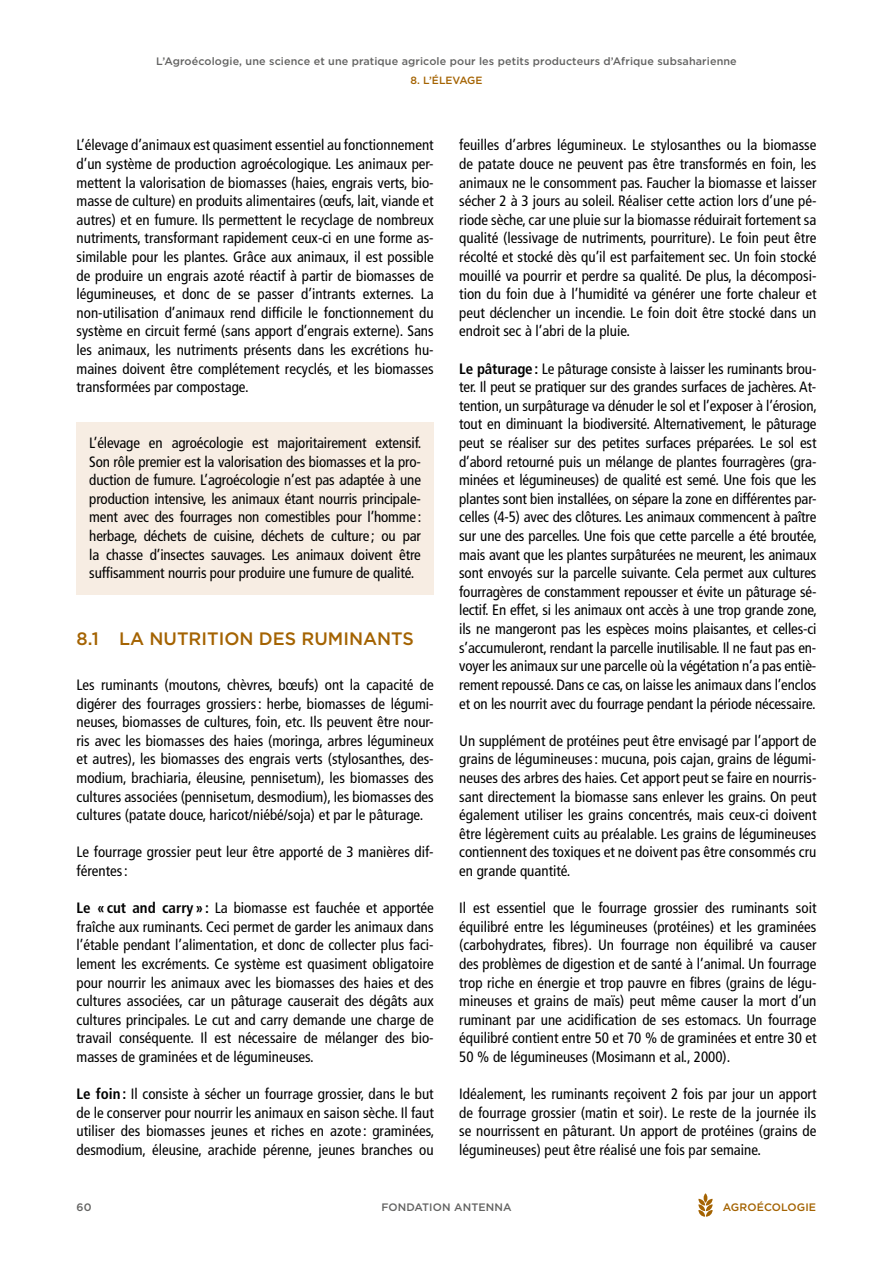
<style>
.page{position:relative;width:893px;height:1263px;background:#fff}
.page>*{position:absolute;margin:0;border:0;box-sizing:border-box;transform-origin:0 0}
.t1{font:500 18px "Gotham";color:#a46302}
.t2{font:condensed 15px/18.6px "Frutiger LT Pro";color:#000;text-align:justify}
.t3{font:500 10.8px "Gotham";letter-spacing:.01em;color:#636362}
.t4{font:500 10.8px "Gotham";letter-spacing:.01em;color:#a46302}
.t5{font:500 10.5px "Gotham";color:#a46302}
.s1{font-weight:700}
</style>
<div class="page">
<svg style="left:698px;top:1193px;width:15px;height:24px"></svg>
<div style="left:77px;top:422px;width:357px;height:173px;background:#f7ede3"></div>
<p class="t3" style="left:156px;top:54px;width:582px">L’Agroécologie, une science et une pratique agricole pour les petits producteurs d’Afrique subsaharienne</p>
<p class="t5" style="left:410px;top:74px;width:30px">8. L’élevage</p>
<p class="t2" style="left:77px;top:136px;width:359px">L’élevage d’animaux est quasiment essentiel au fonctionnement d’un système de production agroécologique. Les animaux per&shy;mettent la valorisation de biomasses (haies, engrais verts, bio&shy;masse de culture) en produits alimentaires (œufs, lait, viande et autres) et en fumure. Ils permettent le recyclage de nombreux nutriments, transformant rapidement ceux-ci en une forme as&shy;similable pour les plantes. Grâce aux animaux, il est possible de produire un engrais azoté réactif à partir de biomasses de légumineuses, et donc de se passer d’intrants externes. La non-utilisation d’animaux rend difficile le fonctionnement du système en circuit fermé (sans apport d’engrais externe). Sans les animaux, les nutriments présents dans les excrétions hu&shy;maines doivent être complétement recyclés, et les biomasses transformées par compostage.</p>
<p class="t2" style="left:89px;top:434px;width:334px">L’élevage en agroécologie est majoritairement extensif.<br>Son rôle premier est la valorisation des biomasses et la pro&shy;duction de fumure. L’agroécologie n’est pas adaptée à une production intensive, les animaux étant nourris principale&shy;ment avec des fourrages non comestibles pour l’homme: herbage, déchets de cuisine, déchets de culture; ou par la chasse d’insectes sauvages. Les animaux doivent être suffisamment nourris pour produire une fumure de qualité.</p>
<p class="t1" style="left:77px;top:627px;width:339px">8.1 LA NUTRITION DES RUMINANTS</p>
<p class="t2" style="left:77px;top:675px;width:359px">Les ruminants (moutons, chèvres, bœufs) ont la capacité de digérer des fourrages grossiers: herbe, biomasses de légumi&shy;neuses, biomasses de cultures, foin, etc. Ils peuvent être nour&shy;ris avec les biomasses des haies (moringa, arbres légumineux et autres), les biomasses des engrais verts (stylosanthes, des&shy;modium, brachiaria, éleusine, pennisetum), les biomasses des cultures associées (pennisetum, desmodium), les biomasses des cultures (patate douce, haricot/niébé/soja) et par le pâturage.</p>
<p class="t2" style="left:77px;top:843px;width:359px">Le fourrage grossier peut leur être apporté de 3 manières dif&shy;férentes:</p>
<p class="t2" style="left:77px;top:899px;width:359px"><span class="s1">Le «cut and carry»:</span> La biomasse est fauchée et apportée fraîche aux ruminants. Ceci permet de garder les animaux dans l’étable pendant l’alimentation, et donc de collecter plus faci&shy;lement les excréments. Ce système est quasiment obligatoire pour nourrir les animaux avec les biomasses des haies et des cultures associées, car un pâturage causerait des dégâts aux cultures principales. Le cut and carry demande une charge de travail conséquente. Il est nécessaire de mélanger des bio&shy;masses de graminées et de légumineuses.</p>
<p class="t2" style="left:77px;top:1085px;width:359px"><span class="s1">Le foin:</span> Il consiste à sécher un fourrage grossier, dans le but de le conserver pour nourrir les animaux en saison sèche. Il faut utiliser des biomasses jeunes et riches en azote : graminées, desmodium, éleusine, arachide pérenne, jeunes branches ou</p>
<p class="t2" style="left:459px;top:136px;width:359px">feuilles d’arbres légumineux. Le stylosanthes ou la biomasse de patate douce ne peuvent pas être transformés en foin, les animaux ne le consomment pas. Faucher la biomasse et laisser sécher 2 à 3 jours au soleil. Réaliser cette action lors d’une pé&shy;riode sèche, car une pluie sur la biomasse réduirait fortement sa qualité (lessivage de nutriments, pourriture). Le foin peut être récolté et stocké dès qu’il est parfaitement sec. Un foin stocké mouillé va pourrir et perdre sa qualité. De plus, la décomposi&shy;tion du foin due à l’humidité va générer une forte chaleur et peut déclencher un incendie. Le foin doit être stocké dans un endroit sec à l’abri de la pluie.</p>
<p class="t2" style="left:459px;top:359px;width:359px"><span class="s1">Le pâturage:</span> Le pâturage consiste à laisser les ruminants brou&shy;ter. Il peut se pratiquer sur des grandes surfaces de jachères. At&shy;tention, un surpâturage va dénuder le sol et l’exposer à l’érosion, tout en diminuant la biodiversité. Alternativement, le pâturage peut se réaliser sur des petites surfaces préparées. Le sol est d’abord retourné puis un mélange de plantes fourragères (gra&shy;minées et légumineuses) de qualité est semé. Une fois que les plantes sont bien installées, on sépare la zone en différentes par&shy;celles (4-5) avec des clôtures. Les animaux commencent à paître sur une des parcelles. Une fois que cette parcelle a été broutée, mais avant que les plantes surpâturées ne meurent, les animaux sont envoyés sur la parcelle suivante. Cela permet aux cultures fourragères de constamment repousser et évite un pâturage sé&shy;lectif. En effet, si les animaux ont accès à une trop grande zone, ils ne mangeront pas les espèces moins plaisantes, et celles-ci s’accumuleront, rendant la parcelle inutilisable. Il ne faut pas en&shy;voyer les animaux sur une parcelle où la végétation n’a pas entiè&shy;rement repoussé. Dans ce cas, on laisse les animaux dans l’enclos et on les nourrit avec du fourrage pendant la période nécessaire.</p>
<p class="t2" style="left:459px;top:731px;width:359px">Un supplément de protéines peut être envisagé par l’apport de grains de légumineuses: mucuna, pois cajan, grains de légumi&shy;neuses des arbres des haies. Cet apport peut se faire en nourris&shy;sant directement la biomasse sans enlever les grains. On peut également utiliser les grains concentrés, mais ceux-ci doivent être légèrement cuits au préalable. Les grains de légumineuses contiennent des toxiques et ne doivent pas être consommés cru en grande quantité.</p>
<p class="t2" style="left:459px;top:899px;width:359px">Il est essentiel que le fourrage grossier des ruminants soit équilibré entre les légumineuses (protéines) et les graminées (carbohydrates, fibres). Un fourrage non équilibré va causer des problèmes de digestion et de santé à l’animal. Un fourrage trop riche en énergie et trop pauvre en fibres (grains de légu&shy;mineuses et grains de maïs) peut même causer la mort d’un ruminant par une acidification de ses estomacs. Un fourrage équilibré contient entre 50 et 70 % de graminées et entre 30 et 50 % de légumineuses (Mosimann et al., 2000).</p>
<p class="t2" style="left:459px;top:1085px;width:359px">Idéalement, les ruminants reçoivent 2 fois par jour un apport de fourrage grossier (matin et soir). Le reste de la journée ils se nourrissent en pâturant. Un apport de protéines (grains de légumineuses) peut être réalisé une fois par semaine.</p>
<p class="t3" style="left:77px;top:1200px;width:17px">60</p>
<p class="t3" style="left:381px;top:1200px;width:132px">FONDATION ANTENNA</p>
<p class="t4" style="left:723px;top:1200px;width:95px">AGROÉCOLOGIE</p>
</div>
